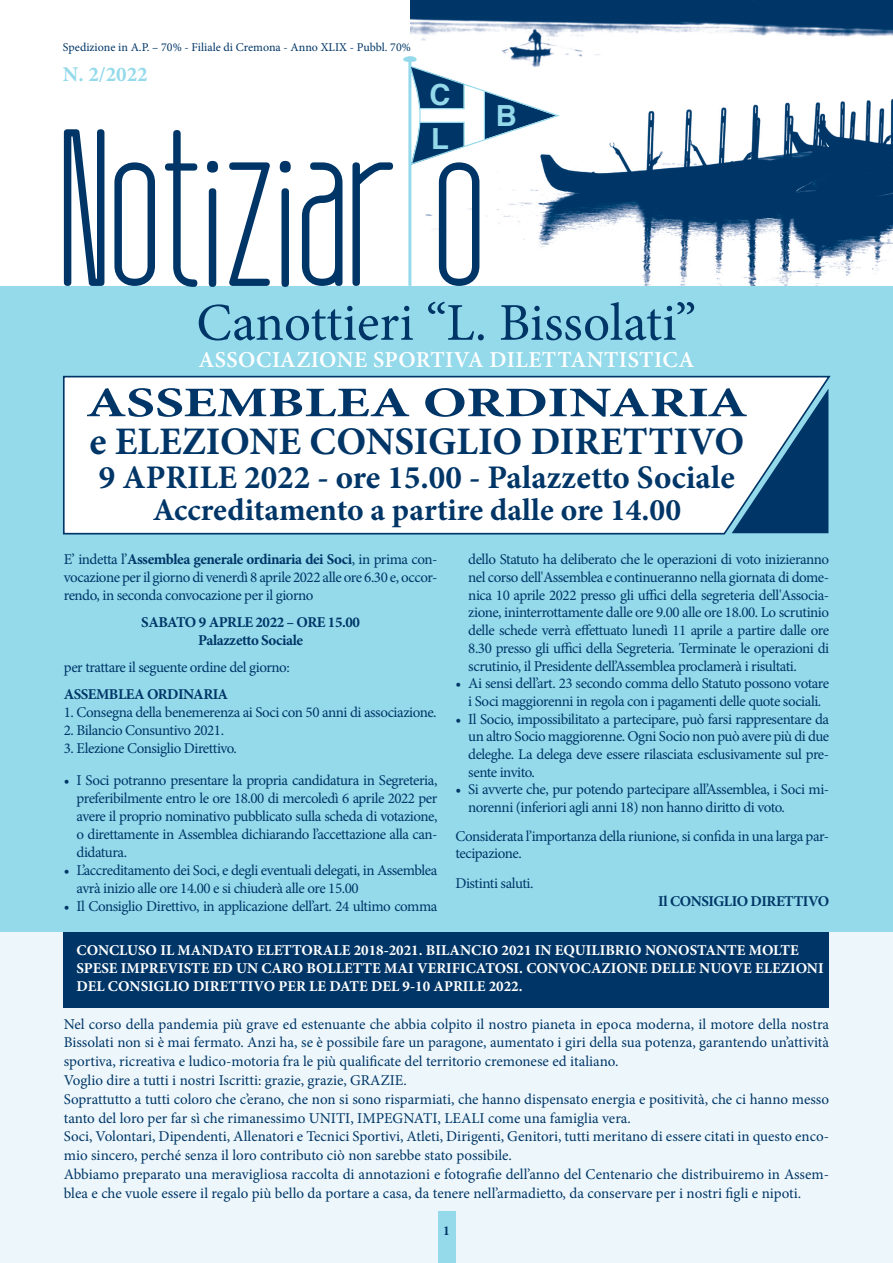
<style>
.page{position:relative;width:893px;height:1263px;background:#fff}
.page>*{position:absolute;margin:0;border:0;box-sizing:border-box;transform-origin:0 0}
.t1{font:53.1px "Minion Pro";letter-spacing:-.005em;color:#003667}
.t2{font:700 42.3px "Minion Pro";color:#003667;scale:1.36 1}
.t3{font:700 39px "Minion Pro";color:#003667}
.t4{font:700 33px "Minion Pro";color:#003667}
.t5{font:700 31.5px "Minion Pro";color:#003667}
.t6{font:700 29.1px "Helvetica";color:#94daeb}
.t7{font:600 22.8px "Minion Pro";letter-spacing:.02em;color:#fff}
.t8{font:700 21px "Minion Pro";color:#94daeb}
.t9{font:15px/17.7px "Minion Pro";letter-spacing:-.015em;color:#003667}
.t10{font:700 15px/18px "Minion Pro";color:#fff}
.t11{font:700 15px/18px "Minion Pro";letter-spacing:-.03em;color:#003667;text-align:center}
.t12{font:700 13.5px "Minion Pro";color:#003667}
.t13{font:12px "Minion Pro";color:#003667}
.s1{font-weight:700}
</style>
<div class="page">
<div style="left:0;top:383px;width:893px;height:549px;background:#94daeb"></div>
<img style="left:411px;top:0;width:482px;height:286px">
<div style="left:0;top:286px;width:893px;height:100px;background:#94daeb"></div>
<svg style="left:403px;top:55px;width:159px;height:111px"></svg>
<svg style="left:64px;top:129px;width:415px;height:158px"></svg>
<div style="left:63px;top:375px;width:768px;height:160px;background:#fff"></div>
<svg style="left:732px;top:389px;width:96px;height:144px;background:#7696b0"></svg>
<div style="left:0;top:932px;width:893px;height:331px;background:#edf7fb"></div>
<div style="left:64px;top:932px;width:765px;height:76px;background:#003667"></div>
<div style="left:438px;top:1211px;width:17px;height:52px;background:#94daeb"></div>
<p class="t13" style="left:63px;top:39px;width:349px">Spedizione in A.P. – 70% - Filiale di Cremona - Anno XLIX - Pubbl. 70%</p>
<h3 class="t8" style="left:63px;top:60px;width:86px">N. 2/2022</h3>
<h3 class="t6" style="left:430px;top:77px;width:23px">C</h3>
<h3 class="t6" style="left:431px;top:121px;width:19px">L</h3>
<h3 class="t6" style="left:496px;top:98px;width:23px">B</h3>
<h1 class="t1" style="left:196px;top:287px;width:501px">Canottieri “L. Bissolati”</h1>
<h3 class="t7" style="left:198px;top:344px;width:497px">ASSOCIAZIONE SPORTIVA DILETTANTISTICA</h3>
<h2 class="t2" style="left:86px;top:373px;width:488px">ASSEMBLEA ORDINARIA</h2>
<h3 class="t3" style="left:89px;top:414px;width:656px">e ELEZIONE CONSIGLIO DIRETTIVO</h3>
<h3 class="t4" style="left:99px;top:454px;width:637px">9 APRILE 2022 - ore 15.00 - Palazzetto Sociale</h3>
<h3 class="t5" style="left:153px;top:487px;width:530px">Accreditamento a partire dalle ore 14.00</h3>
<p class="t9" style="left:64px;top:551px;width:375px;text-align:justify">E’ indetta l’<span class="s1">Assemblea generale ordinaria dei Soci</span>, in prima con&shy;vocazione per il giorno di venerdì 8 aprile 2022 alle ore 6.30 e, occor&shy;rendo, in seconda convocazione per il giorno</p>
<p class="t11" style="left:141px;top:613px;width:220px">SABATO 9 APRLE 2022 – ORE 15.00<br>Palazzetto Sociale</p>
<p class="t9" style="left:64px;top:659px;width:228px">per trattare il seguente ordine del giorno:</p>
<p class="t11" style="left:64px;top:685px;width:166px">ASSEMBLEA ORDINARIA</p>
<p class="t9" style="left:64px;top:704px;width:374px">1. Consegna della benemerenza ai Soci con 50 anni di associazione.</p>
<p class="t9" style="left:64px;top:722px;width:162px">2. Bilancio Consuntivo 2021.</p>
<p class="t9" style="left:64px;top:740px;width:175px">3. Elezione Consiglio Direttivo.</p>
<p class="t9" style="left:77px;top:771px;width:362px;text-align:justify;text-indent:-13px">• I Soci potranno presentare la propria candidatura in Segreteria, preferibilmente entro le ore 18.00 di mercoledì 6 aprile 2022 per avere il proprio nominativo pubblicato sulla scheda di votazione, o direttamente in Assemblea dichiarando l’accettazione alla can&shy;didatura.</p>
<p class="t9" style="left:77px;top:861px;width:362px;text-indent:-13px">• L’accreditamento dei Soci, e degli eventuali delegati, in Assemblea avrà inizio alle ore 14.00 e si chiuderà alle ore 15.00</p>
<p class="t9" style="left:64px;top:897px;width:375px">• Il Consiglio Direttivo, in applicazione dell’art. 24 ultimo comma</p>
<p class="t9" style="left:468px;top:551px;width:362px;text-align:justify">dello Statuto ha deliberato che le operazioni di voto inizieranno nel corso dell'Assemblea e continueranno nella giornata di dome&shy;nica 10 aprile 2022 presso gli uffici della segreteria dell'Associa&shy;zione, ininterrottamente dalle ore 9.00 alle ore 18.00. Lo scrutinio delle schede verrà effettuato lunedì 11 aprile a partire dalle ore 8.30 presso gli uffici della Segreteria. Terminate le operazioni di scrutinio, il Presidente dell’Assemblea proclamerà i risultati.</p>
<p class="t9" style="left:455px;top:675px;width:375px;text-align:center">• Ai sensi dell’art. 23 secondo comma dello Statuto possono votare i Soci maggiorenni in regola con i pagamenti delle quote sociali.</p>
<p class="t9" style="left:468px;top:710px;width:362px;text-align:justify;text-indent:-13px">• Il Socio, impossibilitato a partecipare, può farsi rappresentare da un altro Socio maggiorenne. Ogni Socio non può avere più di due deleghe. La delega deve essere rilasciata esclusivamente sul pre&shy;sente invito.</p>
<p class="t9" style="left:468px;top:781px;width:362px;text-indent:-13px">• Si avverte che, pur potendo partecipare all’Assemblea, i Soci mi&shy;norenni (inferiori agli anni 18) non hanno diritto di voto.</p>
<p class="t9" style="left:455px;top:827px;width:375px">Considerata l’importanza della riunione, si confida in una larga par&shy;tecipazione.</p>
<p class="t9" style="left:455px;top:875px;width:79px">Distinti saluti.</p>
<p class="t11" style="left:658px;top:892px;width:172px">Il CONSIGLIO DIRETTIVO</p>
<p class="t10" style="left:77px;top:941px;width:749px">CONCLUSO IL MANDATO ELETTORALE 2018-2021. BILANCIO 2021 IN EQUILIBRIO NONOSTANTE MOLTE<br>SPESE IMPREVISTE ED UN CARO BOLLETTE MAI VERIFICATOSI. CONVOCAZIONE DELLE NUOVE ELEZIONI<br>DEL CONSIGLIO DIRETTIVO PER LE DATE DEL 9-10 APRILE 2022.</p>
<p class="t9" style="left:64px;top:1015px;width:767px;line-height:18.8px">Nel corso della pandemia più grave ed estenuante che abbia colpito il nostro pianeta in epoca moderna, il motore della nostra Bissolati non si è mai fermato. Anzi ha, se è possibile fare un paragone, aumentato i giri della sua potenza, garantendo un’attività sportiva, ricreativa e ludico-motoria fra le più qualificate del territorio cremonese ed italiano.<br>Voglio dire a tutti i nostri Iscritti: grazie, grazie, GRAZIE.<br>Soprattutto a tutti coloro che c’erano, che non si sono risparmiati, che hanno dispensato energia e positività, che ci hanno messo tanto del loro per far sì che rimanessimo UNITI, IMPEGNATI, LEALI come una famiglia vera.<br>Soci, Volontari, Dipendenti, Allenatori e Tecnici Sportivi, Atleti, Dirigenti, Genitori, tutti meritano di essere citati in questo enco&shy;mio sincero, perché senza il loro contributo ciò non sarebbe stato possibile.<br>Abbiamo preparato una meravigliosa raccolta di annotazioni e fotografie dell’anno del Centenario che distribuiremo in Assem&shy;blea e che vuole essere il regalo più bello da portare a casa, da tenere nell’armadietto, da conservare per i nostri figli e nipoti.</p>
<p class="t12" style="left:443px;top:1221px;width:8px">1</p>
</div>
